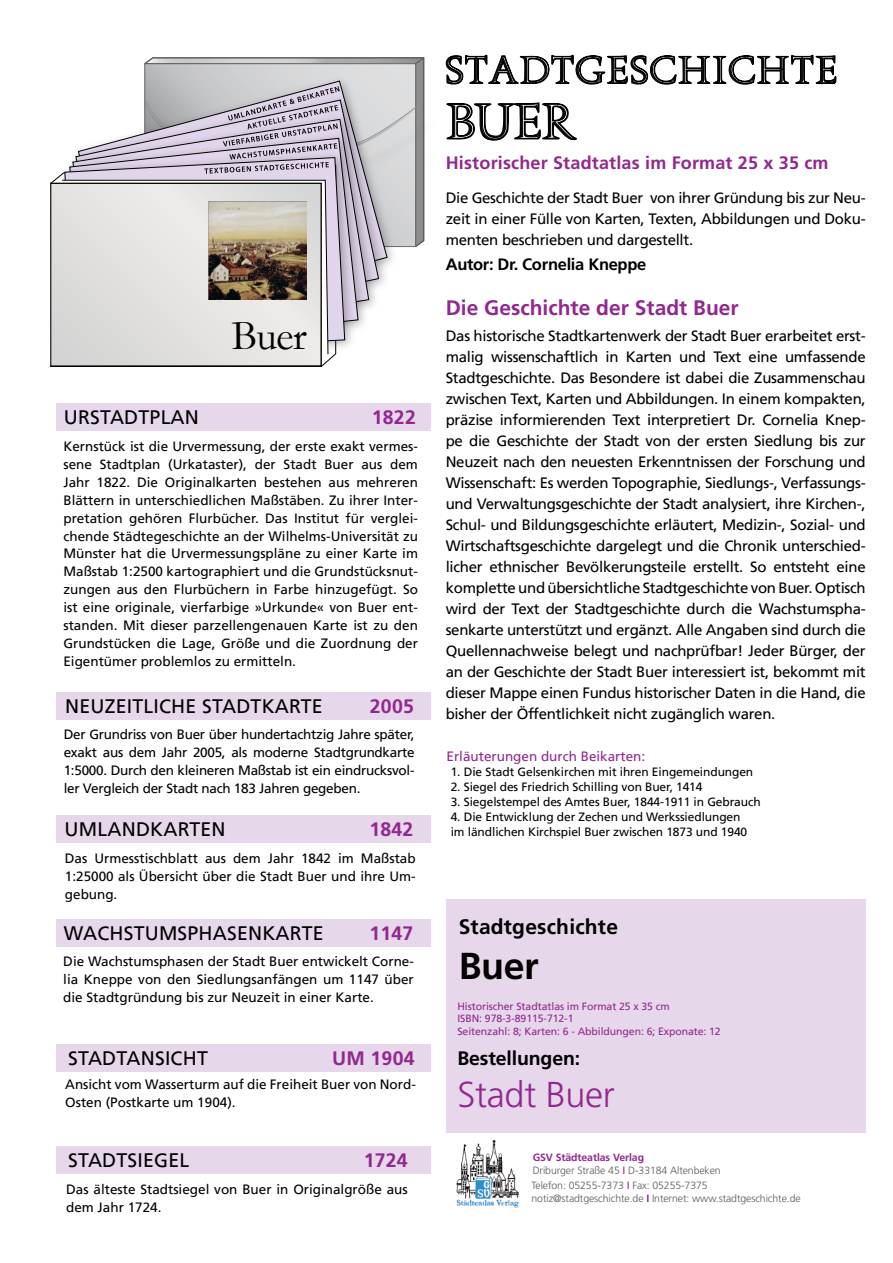
<style>
.page{position:relative;width:893px;height:1263px;background:#fff}
.page>*{position:absolute;margin:0;border:0;box-sizing:border-box;transform-origin:0 0}
.t1{font:45px "A850 Deco";color:#000}
.t2{font:42px "Garamond";color:#000}
.t3{font:700 37.5px "Frutiger LT Std";color:#000}
.t4{font:300 36px "Frutiger LT Std";letter-spacing:-.01em;color:#92278f}
.t5{font:34.5px "A850 Deco";letter-spacing:.05em;color:#000}
.t6{font:700 21px "Frutiger LT Std";color:#92278f}
.t7{font:700 21px "Frutiger LT Std";letter-spacing:.01em;color:#000}
.t8{font:19.5px "Frutiger";letter-spacing:.01em;color:#000}
.t9{font:700 19.5px "Frutiger LT Std";letter-spacing:.01em;color:#92278f}
.t10{font:700 19.5px "Frutiger LT Std";letter-spacing:-.01em;color:#000}
.t11{font:700 18px "Frutiger LT Std";letter-spacing:.01em;color:#92278f}
.t12{font:700 16.5px "Frutiger LT Std";letter-spacing:-.02em;color:#000}
.t13{font:15px/21px "Frutiger";letter-spacing:-.02em;color:#000;text-align:justify}
.t14{font:13.5px/18px "Frutiger";color:#000;text-align:justify}
.t15{font:13.5px "Frutiger";color:#92278f}
.t16{font:12px/15px "Frutiger";letter-spacing:-.01em;color:#000}
.t17{font:300 10.5px/13.8px "Frutiger LT Std";letter-spacing:-.01em;color:#58595b}
.t18{font:10.5px/12.6px "Frutiger";letter-spacing:-.01em;color:#92278f}
.s1{font-weight:700;color:#92278f}
.s2{font-family:"Frutiger";font-weight:400;color:#92278f}
</style>
<div class="page">
<div style="left:57px;top:692px;width:374px;height:28px;background:#e6d7ea"></div>
<div style="left:57px;top:815px;width:374px;height:27px;background:#e6d7ea"></div>
<div style="left:57px;top:919px;width:374px;height:28px;background:#e6d7ea"></div>
<div style="left:57px;top:1044px;width:374px;height:28px;background:#e6d7ea"></div>
<div style="left:57px;top:1146px;width:374px;height:28px;background:#e6d7ea"></div>
<svg style="left:144px;top:58px;width:280px;height:189px;background:#9e9fa1"></svg>
<svg style="left:415px;top:57px;width:9px;height:7px"></svg>
<svg style="left:145px;top:64px;width:270px;height:183px;background:#cfd0d1"></svg>
<img style="left:403px;top:71px;width:22px;height:110px">
<img style="left:403px;top:105px;width:22px;height:73px">
<img style="left:144px;top:70px;width:259px;height:178px">
<svg style="left:144px;top:81px;width:244px;height:8px"></svg>
<img style="left:144px;top:89px;width:250px;height:192px">
<img style="left:144px;top:109px;width:240px;height:194px">
<img style="left:123px;top:128px;width:251px;height:198px">
<img style="left:54px;top:147px;width:306px;height:220px">
<svg style="left:64px;top:157px;width:281px;height:198px;background:#c9c0d1"></svg>
<hr style="left:56px;top:180px;width:267px;height:3px;background:#fff">
<svg style="left:322px;top:355px;width:6px;height:2px"></svg>
<svg style="left:62px;top:180px;width:266px;height:175px"></svg>
<div style="left:51px;top:183px;width:270px;height:183px;background:linear-gradient(to right,#dfdedc,#e5e4e0)"></div>
<div style="left:51px;top:183px;width:270px;height:183px;border:1px solid #000"></div>
<svg style="left:145px;top:86px;width:272px;height:88px;background:#bdb8c2"></svg>
<div style="left:57px;top:403px;width:374px;height:28px;background:#e6d7ea"></div>
<img style="left:456px;top:1140px;width:63px;height:68px">
<div style="left:446px;top:899px;width:420px;height:234px;background:#e6d7ea"></div>
<svg style="left:445px;top:54px;width:392px;height:87px"></svg>
<img style="left:209px;top:201px;width:98px;height:98px">
<h2 class="t2" style="left:231px;top:307px;width:77px">Buer</h2>
<h3 class="t8" style="left:64px;top:406px;width:137px">Urstadtplan</h3>
<h3 class="t9" style="left:372px;top:406px;width:45px">1822</h3>
<p class="t14" style="left:63px;top:437px;width:356px">Kernstück ist die Urvermessung, der erste exakt vermes&shy;sene Stadtplan (Urkataster), der Stadt Buer aus dem Jahr 1822. Die Originalkarten bestehen aus mehreren Blättern in unterschiedlichen Maßstäben. Zu ihrer Inter&shy;pretation gehören Flurbücher. Das Institut für verglei&shy;chende Städtegeschichte an der Wilhelms-Universität zu Münster hat die Urvermessungspläne zu einer Karte im Maßstab 1:2500 kartographiert und die Grundstücksnut&shy;zungen aus den Flurbüchern in Farbe hinzugefügt. So ist eine originale, vierfarbige »Urkunde« von Buer ent&shy;standen. Mit dieser parzellengenauen Karte ist zu den Grundstücken die Lage, Größe und die Zuordnung der Eigentümer problemlos zu ermitteln.</p>
<h3 class="t8" style="left:65px;top:695px;width:12px">Neuzei</h3>
<h3 class="t8" style="left:133px;top:695px;width:32px">tliche</h3>
<h3 class="t8" style="left:202px;top:695px;width:116px">Stadtkarte</h3>
<h3 class="t9" style="left:370px;top:695px;width:45px">2005</h3>
<p class="t14" style="left:64px;top:726px;width:352px">Der Grundriss von Buer über hundertachtzig Jahre später, exakt aus dem Jahr 2005, als moderne Stadtgrundkarte 1:5000. Durch den kleineren Maßstab ist ein eindrucksvol&shy;ler Vergleich der Stadt nach 183 Jahren gegeben.</p>
<h3 class="t8" style="left:65px;top:818px;width:86px">Umlandka</h3>
<h3 class="t8" style="left:178px;top:818px;width:49px">rte n</h3>
<h3 class="t9" style="left:369px;top:818px;width:45px">1842</h3>
<p class="t14" style="left:65px;top:850px;width:352px">Das Urmesstischblatt aus dem Jahr 1842 im Maßstab 1:25000 als Übersicht über die Stadt Buer und ihre Um&shy;gebung.</p>
<h3 class="t8" style="left:64px;top:921px;width:33px">Wachs</h3>
<h3 class="t8" style="left:134px;top:921px;width:26px">tums</h3>
<h3 class="t8" style="left:188px;top:921px;width:24px">phase</h3>
<h3 class="t8" style="left:248px;top:921px;width:71px">nkarte</h3>
<h3 class="t9" style="left:369px;top:921px;width:45px">1147</h3>
<p class="t14" style="left:63px;top:952px;width:352px">Die Wachstumsphasen der Stadt Buer entwickelt Corne&shy;lia Kneppe von den Siedlungsanfängen um 1147 über die Stadtgründung bis zur Neuzeit in einer Karte.</p>
<h3 class="t8" style="left:68px;top:1047px;width:98px">Stadta nsich</h3>
<h3 class="t8" style="left:197px;top:1047px;width:12px">t</h3>
<h3 class="t9" style="left:332px;top:1047px;width:84px">um 1904</h3>
<p class="t14" style="left:65px;top:1076px;width:352px">Ansicht vom Wasserturm auf die Freiheit Buer von Nord-<br>Osten (Postkarte um 1904).</p>
<h3 class="t8" style="left:68px;top:1149px;width:71px">Stadtsiege</h3>
<h3 class="t8" style="left:180px;top:1149px;width:11px">l</h3>
<h3 class="t9" style="left:364px;top:1149px;width:45px">1724</h3>
<p class="t14" style="left:66px;top:1180px;width:343px">Das älteste Stadtsiegel von Buer in Originalgröße aus dem Jahr 1724.</p>
<h3 class="t5" style="left:446px;top:47px;width:393px">STADTGESCHICHTE</h3>
<h1 class="t1" style="left:446px;top:92px;width:131px">BUER</h1>
<p class="t11" style="left:446px;top:152px;width:384px">Historischer Stadtatlas im Format 25 x 35 cm</p>
<p class="t13" style="left:446px;top:187px;width:421px">Die Geschichte der Stadt Buer von ihrer Gründung bis zur Neu&shy;zeit in einer Fülle von Karten, Texten, Abbildungen und Doku&shy;menten beschrieben und dargestellt.</p>
<p class="t12" style="left:446px;top:255px;width:202px">Autor: Dr. Cornelia Kneppe</p>
<h3 class="t6" style="left:446px;top:295px;width:294px">Die Geschichte der Stadt Buer</h3>
<p class="t13" style="left:446px;top:326px;width:421px">Das historische Stadtkartenwerk der Stadt Buer erarbeitet erst&shy;malig wissenschaftlich in Karten und Text eine umfassende Stadtgeschichte. Das Besondere ist dabei die Zusammenschau zwischen Text, Karten und Abbildungen. In einem kompakten, präzise informierenden Text interpretiert Dr. Cornelia Knep&shy;pe die Geschichte der Stadt von der ersten Siedlung bis zur Neuzeit nach den neuesten Erkenntnissen der Forschung und Wissenschaft: Es werden Topographie, Siedlungs-, Verfassungs&shy;und Verwaltungsgeschichte der Stadt analysiert, ihre Kirchen-, Schul- und Bildungsgeschichte erläutert, Medizin-, Sozial- und Wirtschaftsgeschichte dargelegt und die Chronik unterschied&shy;licher ethnischer Bevölkerungsteile erstellt. So entsteht eine komplette und übersichtliche Stadtgeschichte von Buer. Optisch wird der Text der Stadtgeschichte durch die Wachstumspha&shy;senkarte unterstützt und ergänzt. Alle Angaben sind durch die Quellennachweise belegt und nachprüfbar! Jeder Bürger, der an der Geschichte der Stadt Buer interessiert ist, bekommt mit dieser Mappe einen Fundus historischer Daten in die Hand, die bisher der Öffentlichkeit nicht zugänglich waren.</p>
<p class="t15" style="left:446px;top:749px;width:200px">Erläuterungen durch Beikarten:</p>
<p class="t16" style="left:451px;top:764px;width:304px">1. Die Stadt Gelsenkirchen mit ihren Eingemeindungen</p>
<p class="t16" style="left:451px;top:779px;width:253px">2. Siegel des Friedrich Schilling von Buer, 1414</p>
<p class="t16" style="left:451px;top:794px;width:311px">3. Siegelstempel des Amtes Buer, 1844-1911 in Gebrauch</p>
<p class="t16" style="left:451px;top:809px;width:298px">4. Die Entwicklung der Zechen und Werkssiedlungen im ländlichen Kirchspiel Buer zwischen 1873 und 1940</p>
<h3 class="t7" style="left:459px;top:914px;width:161px">Stadtgeschichte</h3>
<h3 class="t3" style="left:459px;top:943px;width:82px">Buer</h3>
<p class="t18" style="left:457px;top:1000px;width:265px">Historischer Stadtatlas im Format 25 x 35 cm<br>ISBN : 978-3-89115-712-1<br>Seitenzahl: 8; Karten: 6 - Abbildungen: 6; Exponate: 12</p>
<h3 class="t10" style="left:457px;top:1047px;width:124px">Bestellungen:</h3>
<h3 class="t4" style="left:457px;top:1074px;width:159px">Stadt Buer</h3>
<p class="t17" style="left:531px;top:1150px;width:271px"><span class="s1">GSV Städteatlas Verlag<br></span>Driburger Straße 45 <span class="s2">I</span> D-33184 Altenbeken<br>Telefon: 05255-7373 <span class="s2">I</span> Fax: 05255-7375 notiz@stadtgeschichte.de <span class="s1">I</span> Internet: www.stadtgeschichte.de</p>
</div>
